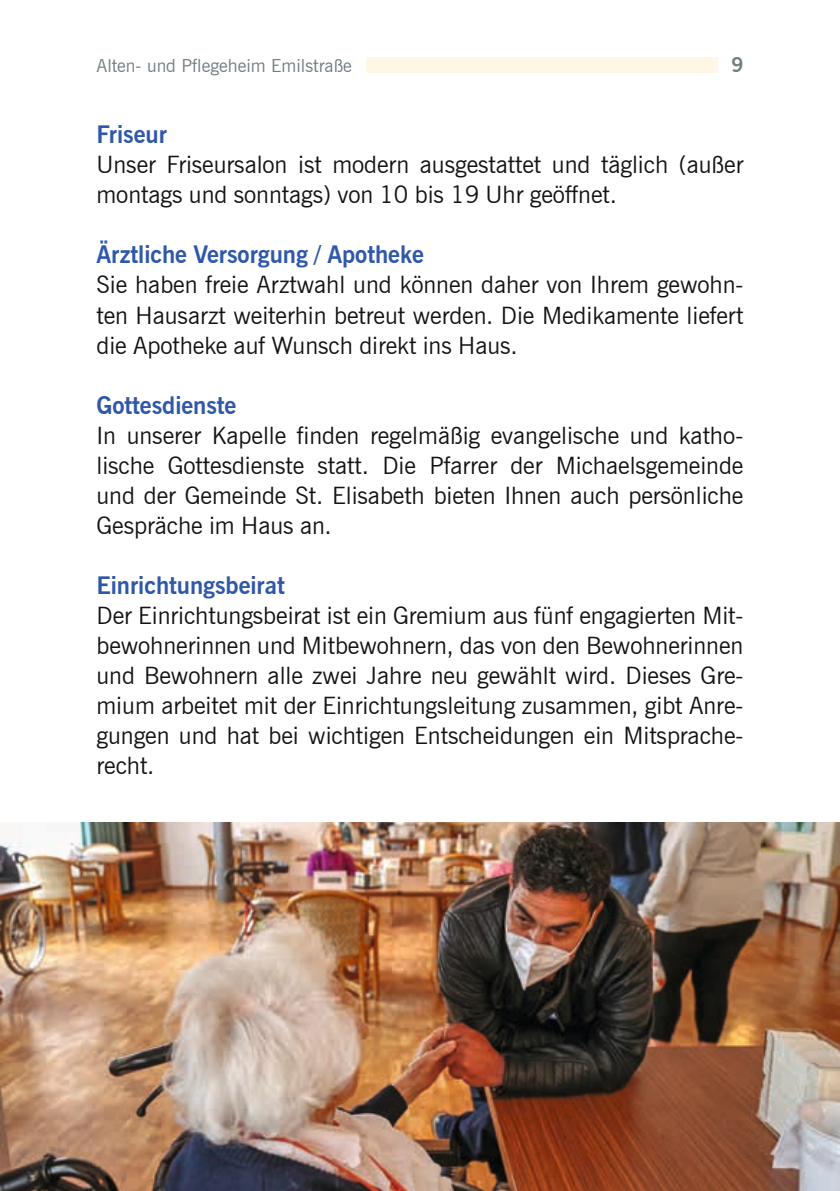
<style>
.page{position:relative;width:840px;height:1191px;background:#fff}
.page>*{position:absolute;margin:0;border:0;box-sizing:border-box;transform-origin:0 0}
.t1{font:24px/30px "News Gothic BT";letter-spacing:-.005em;color:#131413;text-align:justify}
.t2{font:700 24px "News Gothic BT";letter-spacing:-.005em;color:#3058aa}
.t3{font:700 20px "News Gothic BT";color:#707d81}
.t4{font:18px "News Gothic BT";color:#707d81}
</style>
<div class="page">
<div style="left:366px;top:57px;width:351px;height:15px;background:#fff6e6"></div>
<img style="left:0;top:822px;width:839px;height:369px">
<p class="t4" style="left:96px;top:55px;width:257px">Alten- und Pflegeheim Emilstraße</p>
<p class="t3" style="left:731px;top:53px;width:14px">9</p>
<p class="t2" style="left:96px;top:120px;width:72px">Friseur</p>
<p class="t1" style="left:96px;top:150px;width:648px">Unser Friseursalon ist modern ausgestattet und täglich (außer montags und sonntags) von 10 bis 19 Uhr geöffnet.</p>
<p class="t2" style="left:96px;top:240px;width:329px">Ärztliche Versorgung / Apotheke</p>
<p class="t1" style="left:96px;top:270px;width:648px">Sie haben freie Arztwahl und können daher von Ihrem gewohn&shy;ten Hausarzt weiterhin betreut werden. Die Medikamente liefert die Apotheke auf Wunsch direkt ins Haus.</p>
<p class="t2" style="left:96px;top:390px;width:141px">Gottesdienste</p>
<p class="t1" style="left:96px;top:420px;width:648px">In unserer Kapelle finden regelmäßig evangelische und katho&shy;lische Gottesdienste statt. Die Pfarrer der Michaelsgemeinde und der Gemeinde St. Elisabeth bieten Ihnen auch persönliche Gespräche im Haus an.</p>
<p class="t2" style="left:96px;top:570px;width:190px">Einrichtungsbeirat</p>
<p class="t1" style="left:96px;top:600px;width:648px">Der Einrichtungsbeirat ist ein Gremium aus fünf engagierten Mit&shy;bewohnerinnen und Mitbewohnern, das von den Bewohnerinnen und Bewohnern alle zwei Jahre neu gewählt wird. Dieses Gre&shy;mium arbeitet mit der Einrichtungsleitung zusammen, gibt Anre&shy;gungen und hat bei wichtigen Entscheidungen ein Mitsprache&shy;recht.</p>
</div>
